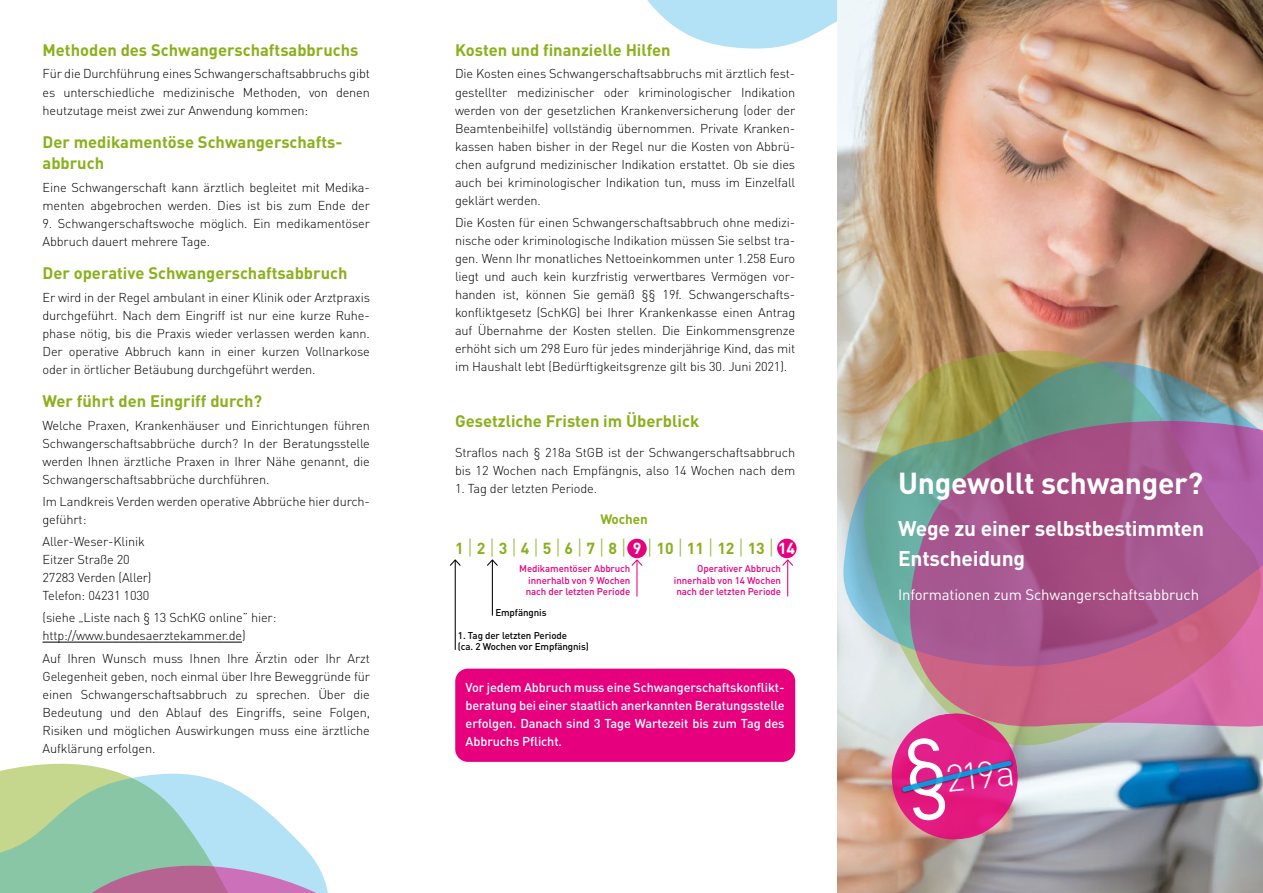
<style>
.page{position:relative;width:1263px;height:893px;background:#fff}
.page>*{position:absolute;margin:0;border:0;box-sizing:border-box;transform-origin:0 0}
.t1{font:300 37.35px "DIN";color:#fff}
.t2{font:700 30px "DIN";letter-spacing:-.01em;color:#fff}
.t3{font:700 21px/30px "DIN";letter-spacing:-.01em;color:#fff}
.t4{font:700 16.5px/21px "DIN";color:#8ab01b}
.t5{font:700 15.9px "DIN";letter-spacing:-.01em;color:#8ab01b}
.t6{font:15px "DIN";letter-spacing:-.01em;color:#fff}
.t7{font:700 13.5px "DIN";letter-spacing:-.01em;color:#8ab01b}
.t8{font:300 12.75px/18px "DIN";letter-spacing:-.01em;color:#000;text-align:justify}
.t9{font:500 12.75px/18px "DIN";letter-spacing:-.01em;color:#fff;text-align:justify}
.t10{font:500 9.75px/11.2px "DIN";letter-spacing:-.01em;color:#e6007d;text-align:justify}
.t11{font:500 9.75px/11.2px "DIN";letter-spacing:-.01em;color:#000}
.s1{font-weight:300;font-size:21px;color:#9dba41}
.s2{color:#fff}
</style>
<div class="page">
<svg style="left:647px;top:0;width:191px;height:49px"></svg>
<svg style="left:0;top:763px;width:117px;height:9px"></svg>
<svg style="left:0;top:772px;width:328px;height:121px;background:#b1cdc2"></svg>
<img style="left:838px;top:0;width:425px;height:893px">
<img style="left:863px;top:337px;width:400px;height:455px">
<svg style="left:842px;top:361px;width:421px;height:307px;background:#9da38b"></svg>
<div style="left:455px;top:669px;width:340px;height:93px;background:#e6007d;border-radius:13px"></div>
<div style="left:777px;top:539px;width:20px;height:19px;background:#e6007d;border-radius:50%"></div>
<div style="left:627px;top:539px;width:20px;height:19px;background:#e6007d;border-radius:50%"></div>
<hr style="left:43px;top:642px;width:199px;height:1px;background:#000">
<hr style="left:455px;top:560px;width:1px;height:90px;background:#000">
<svg style="left:449px;top:559px;width:12px;height:8px"></svg>
<hr style="left:492px;top:560px;width:1px;height:56px;background:#000">
<svg style="left:487px;top:559px;width:11px;height:8px"></svg>
<hr style="left:636px;top:560px;width:1px;height:36px;background:#e6007d">
<svg style="left:631px;top:558px;width:12px;height:9px"></svg>
<hr style="left:787px;top:560px;width:1px;height:36px;background:#e6007d">
<svg style="left:782px;top:558px;width:12px;height:9px"></svg>
<svg style="left:874px;top:386px;width:389px;height:346px;background:#a66f8f"></svg>
<svg style="left:888px;top:710px;width:133px;height:133px;background:#d0498e"></svg>
<p class="t4" style="left:43px;top:39px;width:317px">Methoden des Schwangerschaftsabbruchs</p>
<p class="t8" style="left:43px;top:65px;width:329px">Für die Durchführung eines Schwangerschaftsabbruchs gibt es unterschiedliche medizinische Methoden, von denen heutzutage meist zwei zur Anwendung kommen:</p>
<p class="t4" style="left:43px;top:131px;width:301px">Der medikamentöse Schwangerschafts&shy;abbruch</p>
<p class="t8" style="left:43px;top:178px;width:329px">Eine Schwangerschaft kann ärztlich begleitet mit Medika&shy;menten abgebrochen werden. Dies ist bis zum Ende der</p>
<p class="t8" style="left:43px;top:214px;width:329px">9. Schwangerschaftswoche möglich. Ein medikamentöser<br>Abbruch dauert mehrere Tage.</p>
<p class="t4" style="left:43px;top:262px;width:306px">Der operative Schwangerschaftsabbruch</p>
<p class="t8" style="left:43px;top:288px;width:329px">Er wird in der Regel ambulant in einer Klinik oder Arztpraxis durchgeführt. Nach dem Eingriff ist nur eine kurze Ruhe&shy;phase nötig, bis die Praxis wieder verlassen werden kann.<br>Der operative Abbruch kann in einer kurzen Vollnarkose oder in örtlicher Betäubung durchgeführt werden.</p>
<p class="t4" style="left:43px;top:390px;width:221px">Wer führt den Eingriff durch?</p>
<p class="t8" style="left:43px;top:416px;width:329px">Welche Praxen, Krankenhäuser und Einrichtungen führen Schwangerschaftsabbrüche durch? In der Beratungsstelle werden Ihnen ärztliche Praxen in Ihrer Nähe genannt, die Schwangerschaftsabbrüche durchführen.</p>
<p class="t8" style="left:43px;top:492px;width:329px">Im Landkreis Verden werden operative Abbrüche hier durch&shy;geführt:</p>
<p class="t8" style="left:43px;top:532px;width:111px;text-align:left">Aller-Weser-Klinik<br>Eitzer Straße 20<br>27283 Verden (Aller)<br>Telefon: 04231 1030</p>
<p class="t8" style="left:43px;top:609px;width:235px">(siehe „Liste nach § 13 SchKG online” hier: http://www.bundesaerztekammer.de)</p>
<p class="t8" style="left:43px;top:649px;width:329px">Auf Ihren Wunsch muss Ihnen Ihre Ärztin oder Ihr Arzt Gelegenheit geben, noch einmal über Ihre Beweggründe für einen Schwangerschaftsabbruch zu sprechen. Über die Bedeutung und den Ablauf des Eingriffs, seine Folgen, Risiken und möglichen Auswirkungen muss eine ärztliche Aufklärung erfolgen.</p>
<p class="t4" style="left:455px;top:39px;width:217px">Kosten und finanzielle Hilfen</p>
<p class="t8" style="left:455px;top:65px;width:342px">Die Kosten eines Schwangerschaftsabbruchs mit ärztlich fest&shy;gestellter medizinischer oder kriminologischer Indikation werden von der gesetzlichen Krankenversicherung (oder der Beamtenbeihilfe) vollständig übernommen. Private Kranken&shy;kassen haben bisher in der Regel nur die Kosten von Abbrü&shy;chen aufgrund medizinischer Indikation erstattet. Ob sie dies auch bei kriminologischer Indikation tun, muss im Einzelfall geklärt werden.</p>
<p class="t8" style="left:455px;top:213px;width:342px">Die Kosten für einen Schwangerschaftsabbruch ohne medizi&shy;nische oder kriminologische Indikation müssen Sie selbst tra&shy;gen. Wenn Ihr monatliches Nettoeinkommen unter 1.258 Euro liegt und auch kein kurzfristig verwertbares Vermögen vor&shy;handen ist, können Sie gemäß §§ 19f. Schwangerschafts&shy;konfliktgesetz (SchKG) bei Ihrer Krankenkasse einen Antrag auf Übernahme der Kosten stellen. Die Einkommensgrenze erhöht sich um 298 Euro für jedes minderjährige Kind, das mit im Haushalt lebt (Bedürftigkeitsgrenze gilt bis 30. Juni 2021).</p>
<p class="t4" style="left:455px;top:410px;width:246px">Gesetzliche Fristen im Überblick</p>
<p class="t8" style="left:455px;top:443px;width:342px">Straflos nach § 218a StGB ist der Schwangerschaftsabbruch bis 12 Wochen nach Empfängnis, also 14 Wochen nach dem</p>
<p class="t8" style="left:455px;top:479px;width:144px">1. Tag der letzten Periode.</p>
<p class="t7" style="left:600px;top:510px;width:49px">Wochen</p>
<p class="t5" style="left:455px;top:538px;width:342px">1 <span class="s1">|</span> 2 <span class="s1">|</span> 3 <span class="s1">|</span> 4 <span class="s1">|</span> 5 <span class="s1">|</span> 6 <span class="s1">|</span> 7 <span class="s1">|</span> 8 <span class="s1">|</span> <span class="s2">9</span> <span class="s1">|</span> 10 <span class="s1">|</span> 11 <span class="s1">|</span> 12 <span class="s1">|</span> 13 <span class="s1">|</span> <span class="s2">14</span></p>
<p class="t10" style="left:526px;top:563px;width:106px;text-indent:-6px">Medikamentöser Abbruch innerhalb von 9 Wochen nach der letzten Periode</p>
<p class="t10" style="left:674px;top:563px;width:109px;text-indent:23px">Operativer Abbruch innerhalb von 14 Wochen nach der letzten Periode</p>
<p class="t11" style="left:495px;top:606px;width:53px">Empfängnis</p>
<p class="t11" style="left:458px;top:629px;width:132px">1. Tag der letzten Periode<br>(ca. 2 Wochen vor Empfängnis)</p>
<p class="t9" style="left:466px;top:678px;width:320px">Vor jedem Abbruch muss eine Schwangerschaftskonflikt&shy;beratung bei einer staatlich anerkannten Beratungsstelle erfolgen. Danach sind 3 Tage Wartezeit bis zum Tag des Abbruchs Pflicht.</p>
<h2 class="t2" style="left:898px;top:464px;width:307px">Ungewollt schwanger?</h2>
<h3 class="t3" style="left:898px;top:512px;width:308px">Wege zu einer selbstbestimmten<br>Entscheidung</h3>
<p class="t6" style="left:898px;top:585px;width:302px">Informationen zum Schwangerschaftsabbruch</p>
<h1 class="t1" style="left:943px;top:756px;width:71px;rotate:-6deg">219a</h1>
</div>
